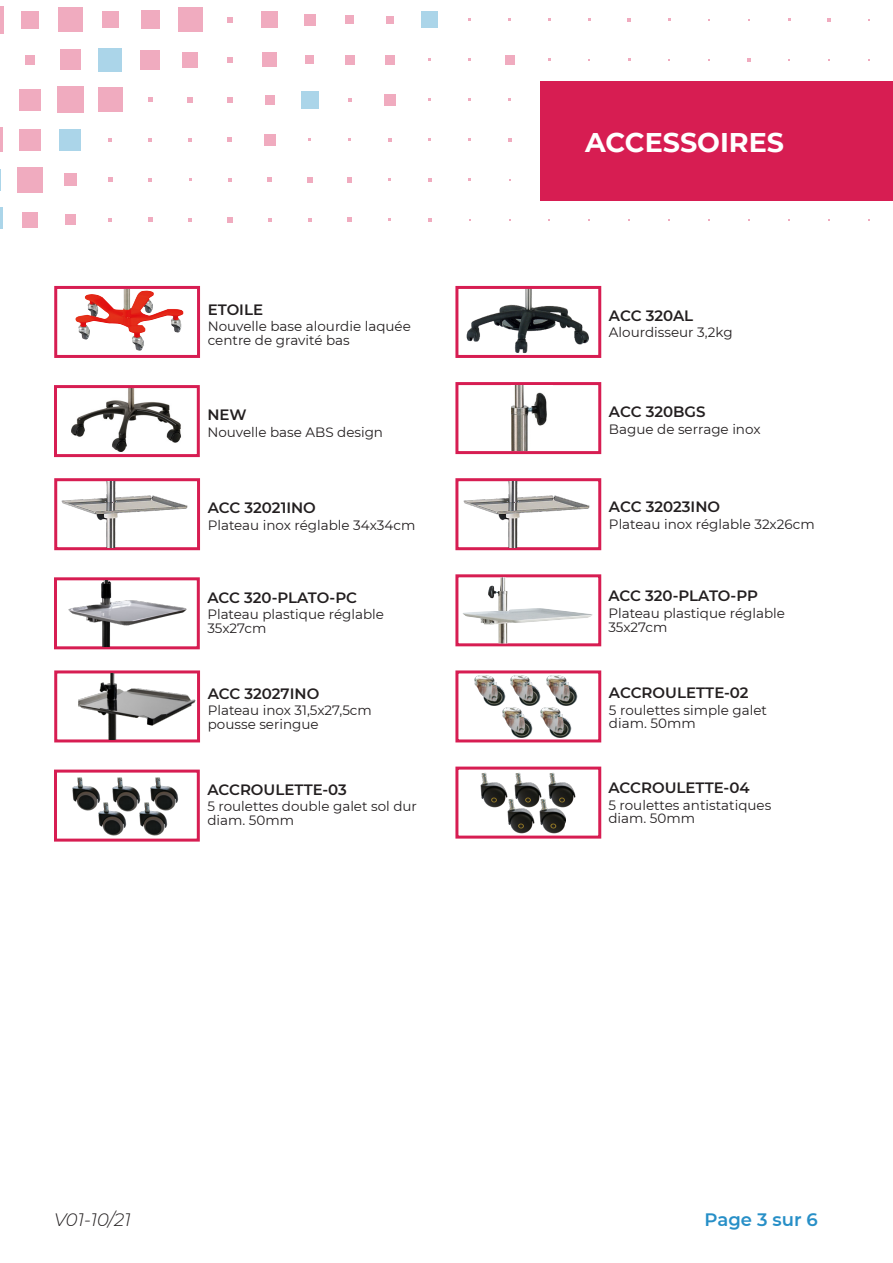
<style>
.page{position:relative;width:893px;height:1263px;background:#fff}
.page>*{position:absolute;margin:0;border:0;box-sizing:border-box;transform-origin:0 0}
.t1{font:700 27px "Montserrat";color:#fff}
.t2{font:italic 300 18px "Montserrat";color:#231f20}
.t3{font:600 18px "Montserrat";color:#278fc7}
.t4{font:600 15px "Montserrat";letter-spacing:-.005em;color:#231f20}
.t5{font:13.5px "Montserrat";color:#231f20}
</style>
<div class="page">
<hr style="left:0;top:208px;width:2px;height:21px;background:#1c8ec4">
<svg style="left:0;top:169px;width:1px;height:22px"></svg>
<hr style="left:0;top:127px;width:3px;height:25px;background:#d71d52">
<hr style="left:0;top:6px;width:4px;height:28px;background:#f0abbf">
<div style="left:22px;top:212px;width:16px;height:16px;background:#f0abbf"></div>
<div style="left:18px;top:167px;width:25px;height:25px;background:#f0abbf"></div>
<div style="left:20px;top:129px;width:21px;height:21px;background:#f0abbf"></div>
<div style="left:20px;top:89px;width:21px;height:22px;background:#f0abbf"></div>
<div style="left:25px;top:55px;width:10px;height:10px;background:#f0abbf"></div>
<div style="left:21px;top:11px;width:18px;height:18px;background:#f0abbf"></div>
<div style="left:65px;top:215px;width:10px;height:10px;background:#f0abbf"></div>
<div style="left:64px;top:174px;width:12px;height:12px;background:#f0abbf"></div>
<div style="left:59px;top:129px;width:22px;height:22px;background:#abd5e9"></div>
<div style="left:57px;top:87px;width:26px;height:26px;background:#f0abbf"></div>
<div style="left:60px;top:50px;width:20px;height:20px;background:#f0abbf"></div>
<div style="left:58px;top:8px;width:24px;height:24px;background:#f0abbf"></div>
<svg style="left:108px;top:218px;width:4px;height:4px"></svg>
<svg style="left:108px;top:177px;width:4px;height:5px"></svg>
<svg style="left:108px;top:138px;width:4px;height:4px"></svg>
<div style="left:98px;top:87px;width:25px;height:25px;background:#f0abbf"></div>
<div style="left:98px;top:48px;width:24px;height:24px;background:#abd5e9"></div>
<div style="left:102px;top:12px;width:16px;height:16px;background:#f0abbf"></div>
<svg style="left:148px;top:217px;width:4px;height:5px"></svg>
<svg style="left:148px;top:178px;width:4px;height:4px"></svg>
<svg style="left:148px;top:138px;width:4px;height:4px"></svg>
<svg style="left:148px;top:98px;width:4px;height:4px"></svg>
<div style="left:140px;top:50px;width:20px;height:20px;background:#f0abbf"></div>
<div style="left:141px;top:11px;width:18px;height:18px;background:#f0abbf"></div>
<svg style="left:188px;top:218px;width:4px;height:3px"></svg>
<svg style="left:188px;top:138px;width:4px;height:4px"></svg>
<svg style="left:187px;top:97px;width:6px;height:5px"></svg>
<div style="left:182px;top:52px;width:16px;height:16px;background:#f0abbf"></div>
<div style="left:178px;top:8px;width:24px;height:24px;background:#f0abbf"></div>
<svg style="left:227px;top:217px;width:5px;height:5px"></svg>
<svg style="left:228px;top:178px;width:4px;height:4px"></svg>
<svg style="left:228px;top:138px;width:4px;height:4px"></svg>
<svg style="left:227px;top:97px;width:6px;height:5px"></svg>
<svg style="left:227px;top:57px;width:5px;height:5px"></svg>
<svg style="left:227px;top:17px;width:6px;height:6px"></svg>
<svg style="left:268px;top:218px;width:4px;height:4px"></svg>
<svg style="left:268px;top:177px;width:4px;height:5px"></svg>
<div style="left:264px;top:134px;width:11px;height:11px;background:#f0abbf"></div>
<div style="left:265px;top:95px;width:9px;height:9px;background:#f0abbf"></div>
<div style="left:263px;top:53px;width:14px;height:14px;background:#f0abbf"></div>
<div style="left:262px;top:12px;width:16px;height:16px;background:#f0abbf"></div>
<svg style="left:308px;top:218px;width:4px;height:3px"></svg>
<svg style="left:307px;top:177px;width:5px;height:5px"></svg>
<div style="left:301px;top:91px;width:18px;height:18px;background:#abd5e9"></div>
<div style="left:306px;top:56px;width:8px;height:8px;background:#f0abbf"></div>
<div style="left:304px;top:14px;width:11px;height:11px;background:#f0abbf"></div>
<svg style="left:347px;top:217px;width:5px;height:5px"></svg>
<svg style="left:347px;top:177px;width:5px;height:5px"></svg>
<svg style="left:348px;top:98px;width:4px;height:4px"></svg>
<div style="left:345px;top:55px;width:9px;height:9px;background:#f0abbf"></div>
<div style="left:346px;top:16px;width:8px;height:8px;background:#f0abbf"></div>
<div style="left:384px;top:94px;width:11px;height:11px;background:#f0abbf"></div>
<div style="left:385px;top:55px;width:10px;height:10px;background:#f0abbf"></div>
<div style="left:386px;top:16px;width:8px;height:8px;background:#f0abbf"></div>
<svg style="left:428px;top:218px;width:4px;height:4px"></svg>
<div style="left:421px;top:12px;width:17px;height:16px;background:#abd5e9"></div>
<svg style="left:508px;top:138px;width:3px;height:4px"></svg>
<div style="left:505px;top:55px;width:9px;height:10px;background:#f0abbf"></div>
<svg style="left:628px;top:18px;width:3px;height:4px"></svg>
<svg style="left:827px;top:18px;width:4px;height:4px"></svg>
<div style="left:540px;top:81px;width:353px;height:119px;background:#d71d52"></div>
<img style="left:71px;top:389px;width:110px;height:63px">
<img style="left:466px;top:290px;width:123px;height:64px">
<img style="left:75px;top:290px;width:106px;height:61px">
<div style="left:54px;top:286px;width:146px;height:72px;border:3px solid #d71d52"></div>
<div style="left:54px;top:478px;width:146px;height:72px;border:3px solid #d71d52"></div>
<div style="left:54px;top:670px;width:146px;height:72px;border:3px solid #d71d52"></div>
<div style="left:54px;top:385px;width:146px;height:72px;border:3px solid #d71d52"></div>
<div style="left:54px;top:577px;width:146px;height:72px;border:3px solid #d71d52"></div>
<div style="left:54px;top:769px;width:146px;height:72px;border:3px solid #d71d52"></div>
<div style="left:455px;top:286px;width:146px;height:72px;border:3px solid #d71d52"></div>
<div style="left:455px;top:478px;width:146px;height:72px;border:3px solid #d71d52"></div>
<div style="left:455px;top:670px;width:146px;height:72px;border:3px solid #d71d52"></div>
<div style="left:455px;top:382px;width:146px;height:72px;border:3px solid #d71d52"></div>
<div style="left:455px;top:574px;width:146px;height:72px;border:3px solid #d71d52"></div>
<div style="left:455px;top:766px;width:146px;height:72px;border:3px solid #d71d52"></div>
<img style="left:512px;top:385px;width:41px;height:66px">
<img style="left:54px;top:481px;width:139px;height:66px">
<img style="left:456px;top:481px;width:139px;height:66px">
<img style="left:54px;top:580px;width:146px;height:66px">
<img style="left:463px;top:577px;width:130px;height:66px">
<img style="left:59px;top:673px;width:137px;height:66px">
<img style="left:540px;top:707px;width:31px;height:31px">
<img style="left:502px;top:707px;width:30px;height:31px">
<img style="left:474px;top:675px;width:31px;height:31px">
<img style="left:510px;top:675px;width:31px;height:31px">
<img style="left:546px;top:675px;width:31px;height:31px">
<img style="left:72px;top:777px;width:28px;height:34px">
<img style="left:97px;top:801px;width:29px;height:35px">
<img style="left:139px;top:802px;width:29px;height:34px">
<img style="left:113px;top:777px;width:28px;height:35px">
<img style="left:149px;top:777px;width:29px;height:35px">
<img style="left:480px;top:772px;width:28px;height:36px">
<img style="left:515px;top:772px;width:27px;height:34px">
<img style="left:507px;top:798px;width:28px;height:36px">
<img style="left:548px;top:772px;width:28px;height:35px">
<img style="left:540px;top:798px;width:26px;height:36px">
<p class="t4" style="left:208px;top:299px;width:57px">ETOILE</p>
<p class="t5" style="left:208px;top:317px;width:205px">Nouvelle base alourdie laquée</p>
<p class="t5" style="left:208px;top:331px;width:143px">centre de gravité bas</p>
<p class="t4" style="left:207px;top:404px;width:41px">NEW</p>
<p class="t5" style="left:207px;top:422px;width:177px">Nouvelle base ABS design</p>
<p class="t4" style="left:208px;top:497px;width:110px">ACC 32021INO</p>
<p class="t5" style="left:208px;top:516px;width:209px">Plateau inox réglable 34x34cm</p>
<p class="t4" style="left:207px;top:587px;width:151px">ACC 320-PLATO-PC</p>
<p class="t5" style="left:207px;top:605px;width:178px">Plateau plastique réglable</p>
<p class="t5" style="left:207px;top:618px;width:61px">35x27cm</p>
<p class="t4" style="left:208px;top:683px;width:113px">ACC 32027INO</p>
<p class="t5" style="left:208px;top:701px;width:166px">Plateau inox 31,5x27,5cm</p>
<p class="t5" style="left:208px;top:715px;width:112px">pousse seringue</p>
<p class="t4" style="left:207px;top:779px;width:141px">ACCROULETTE-03</p>
<p class="t5" style="left:207px;top:797px;width:211px">5 roulettes double galet sol dur</p>
<p class="t5" style="left:207px;top:811px;width:88px">diam. 50mm</p>
<p class="t1" style="left:585px;top:123px;width:200px">ACCESSOIRES</p>
<p class="t4" style="left:609px;top:305px;width:86px">ACC 320AL</p>
<p class="t5" style="left:609px;top:323px;width:125px">Alourdisseur 3,2kg</p>
<p class="t4" style="left:609px;top:401px;width:98px">ACC 320BGS</p>
<p class="t5" style="left:609px;top:419px;width:153px">Bague de serrage inox</p>
<p class="t4" style="left:609px;top:496px;width:113px">ACC 32023INO</p>
<p class="t5" style="left:609px;top:515px;width:207px">Plateau inox réglable 32x26cm</p>
<p class="t4" style="left:608px;top:585px;width:151px">ACC 320-PLATO-PP</p>
<p class="t5" style="left:608px;top:604px;width:178px">Plateau plastique réglable</p>
<p class="t5" style="left:608px;top:617px;width:61px">35x27cm</p>
<p class="t4" style="left:609px;top:682px;width:141px">ACCROULETTE-02</p>
<p class="t5" style="left:609px;top:701px;width:160px">5 roulettes simple galet</p>
<p class="t5" style="left:609px;top:714px;width:88px">diam. 50mm</p>
<p class="t4" style="left:608px;top:777px;width:143px">ACCROULETTE-04</p>
<p class="t5" style="left:608px;top:796px;width:164px">5 roulettes antistatiques</p>
<p class="t5" style="left:608px;top:809px;width:88px">diam. 50mm</p>
<h2 class="t2" style="left:54px;top:1208px;width:78px">V01-10/21</h2>
<h2 class="t3" style="left:705px;top:1207px;width:115px">Page 3 sur 6</h2>
</div>
